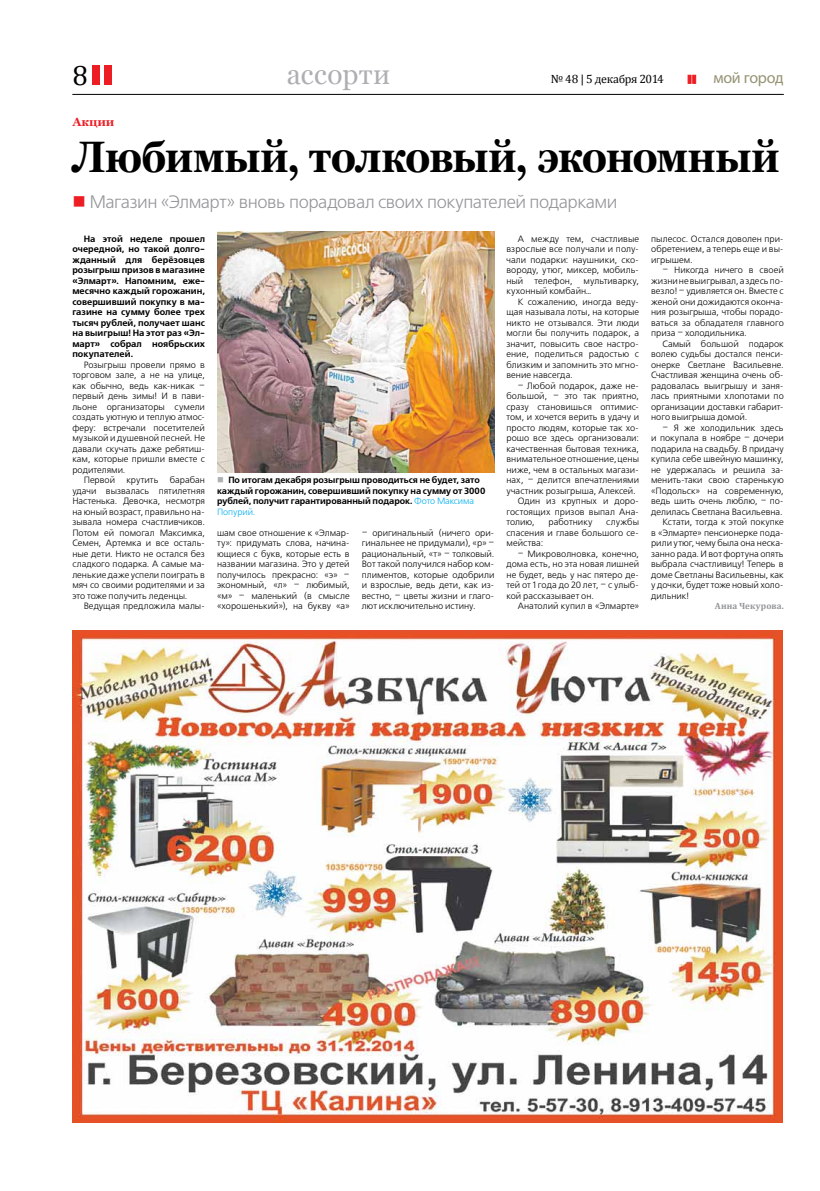
<style>
.page{position:relative;width:820px;height:1191px;background:#fff}
.page>*{position:absolute;margin:0;border:0;box-sizing:border-box;transform-origin:0 0}
.t1{font:700 44px "Georgia";letter-spacing:-.02em;color:#000;scale:.91 1}
.t2{font:28px "Georgia";letter-spacing:.02em;color:#adafb2}
.t3{font:28px "Cambria";color:#000}
.t4{font:18px "Free Set C";letter-spacing:-.03em;color:#939598}
.t5{font:16px "Myriad Pro";letter-spacing:-.02em;color:#959374}
.t6{font:12px "Cambria";letter-spacing:-.03em;color:#000}
.t7{font:700 12px "Georgia";letter-spacing:-.01em;color:#ed1d24}
.t8{font:9.1px/10.5px "Free Set C";color:#000;text-align:justify}
.t9{font:700 9.1px/10.5px "Free Set C";letter-spacing:.005em;color:#000;text-align:justify}
.t10{font:700 9.1px "Cambria";letter-spacing:.01em;color:#939598}
.t11{font:700 9px/10.5px "Free Set C";letter-spacing:-.005em;color:#000}
.s1{font-weight:400;color:#00aeef}
</style>
<div class="page">
<hr style="left:72px;top:94px;width:711px;height:1px;background:#000">
<div style="left:104px;top:65px;width:7px;height:20px;background:#ed1d24"></div>
<div style="left:93px;top:65px;width:7px;height:20px;background:#ed1d24"></div>
<svg style="left:687px;top:75px;width:8px;height:9px"></svg>
<img style="left:72px;top:630px;width:710px;height:493px">
<img style="left:217px;top:231px;width:277px;height:241px">
<h2 class="t3" style="left:72px;top:59px;width:17px">8</h2>
<h2 class="t2" style="left:287px;top:59px;width:105px">ассорти</h2>
<h3 class="t6" style="left:550px;top:72px;width:115px">№ 48 | 5 декабря 2014</h3>
<h3 class="t5" style="left:713px;top:69px;width:72px">мой город</h3>
<h3 class="t7" style="left:72px;top:115px;width:43px">Акции</h3>
<h1 class="t1" style="left:72px;top:132px;width:778px">Любимый, толковый, экономный</h1>
<h3 class="t4" style="left:89px;top:193px;width:529px">Магазин «Элмарт» вновь порадовал своих покупателей подарками</h3>
<p class="t9" style="left:72px;top:233px;width:134px;text-indent:11px">На этой неделе прошел очередной, но такой долго&shy;жданный для берёзовцев розыгрыш призов в магазине «Элмарт». Напомним, еже&shy;месячно каждый горожанин, совершивший покупку в ма&shy;газине на сумму более трех тысяч рублей, получает шанс на выигрыш! На этот раз «Эл&shy;март» собрал ноябрьских покупателей.</p>
<p class="t8" style="left:72px;top:360px;width:134px;text-indent:11px">Розыгрыш провели прямо в торговом зале, а не на улице, как обычно, ведь как-никак – первый день зимы! И в пави&shy;льоне организаторы сумели создать уютную и теплую атмос&shy;феру: встречали посетителей музыкой и душевной песней. Не давали скучать даже ребятиш&shy;кам, которые пришли вместе с родителями.</p>
<p class="t8" style="left:72px;top:475px;width:134px;text-indent:11px">Первой крутить барабан удачи вызвалась пятилетняя Настенька. Девочка, несмотря на юный возраст, правильно на&shy;зывала номера счастливчиков.<br>Потом ей помогал Максимка, Семен, Артемка и все осталь&shy;ные дети. Никто не остался без сладкого подарка. А самые ма&shy;ленькие даже успели поиграть в мяч со своими родителями и за это тоже получить леденцы.</p>
<p class="t8" style="left:84px;top:601px;width:123px">Ведущая предложила малы-</p>
<p class="t11" style="left:217px;top:475px;width:270px;text-indent:11px">По итогам декабря розыгрыш проводиться не будет, зато каждый горожанин, совершивший покупку на сумму от 3000 рублей, получит гарантированный подарок. <span class="s1">Фото Максима Попурий.</span></p>
<p class="t8" style="left:217px;top:528px;width:134px">шам свое отношение к «Элмар&shy;ту»: придумать слова, начина&shy;ющиеся с букв, которые есть в названии магазина. Это у детей получилось прекрасно: «э» – экономный, «л» – любимый, «м» – маленький (в смысле «хорошенький»), на букву «а»</p>
<p class="t8" style="left:361px;top:528px;width:134px">– оригинальный (ничего ори&shy;гинальнее не придумали), «р» – рациональный, «т» – толковый.<br>Вот такой получился набор ком&shy;плиментов, которые одобрили и взрослые, ведь дети, как из&shy;вестно, – цветы жизни и глаго&shy;лют исключительно истину.</p>
<p class="t8" style="left:506px;top:234px;width:134px;text-indent:11px">А между тем, счастливые взрослые все получали и полу&shy;чали подарки: наушники, ско&shy;вороду, утюг, миксер, мобиль&shy;ный телефон, мультиварку, кухонный комбайн…</p>
<p class="t8" style="left:506px;top:297px;width:134px;text-indent:11px">К сожалению, иногда веду&shy;щая называла лоты, на которые никто не отзывался. Эти люди могли бы получить подарок, а значит, повысить свое настро&shy;ение, поделиться радостью с близким и запомнить это мгно&shy;вение навсегда.</p>
<p class="t8" style="left:517px;top:381px;width:123px">– Любой подарок, даже не-</p>
<p class="t8" style="left:506px;top:391px;width:134px">большой, – это так приятно,</p>
<p class="t8" style="left:506px;top:402px;width:134px">сразу становишься оптимис-</p>
<p class="t8" style="left:506px;top:412px;width:134px">том, и хочется верить в удачу и</p>
<p class="t8" style="left:506px;top:423px;width:134px">просто людям, которые так хо-</p>
<p class="t8" style="left:506px;top:433px;width:134px">рошо все здесь организовали:</p>
<p class="t8" style="left:506px;top:444px;width:134px">качественная бытовая техника,</p>
<p class="t8" style="left:506px;top:454px;width:134px">внимательное отношение, цены</p>
<p class="t8" style="left:506px;top:465px;width:134px">ниже, чем в остальных магази-</p>
<p class="t8" style="left:506px;top:475px;width:134px">нах, – делится впечатлениями</p>
<p class="t8" style="left:506px;top:486px;width:131px">участник розыгрыша, Алексей.</p>
<p class="t8" style="left:517px;top:496px;width:123px">Один из крупных и доро-</p>
<p class="t8" style="left:506px;top:507px;width:134px">гостоящих призов выпал Ана-</p>
<p class="t8" style="left:506px;top:517px;width:30px">толию,</p>
<p class="t8" style="left:548px;top:517px;width:46px">работнику</p>
<p class="t8" style="left:506px;top:517px;width:134px;text-indent:100px">службы спасения и главе большого се&shy;мейства:</p>
<p class="t8" style="left:506px;top:549px;width:134px;text-indent:11px">– Микроволновка, конечно, дома есть, но эта новая лишней не будет, ведь у нас пятеро де&shy;тей от 1 года до 20 лет, – с улыб&shy;кой рассказывает он.</p>
<p class="t8" style="left:517px;top:601px;width:123px">Анатолий купил в «Элмарте»</p>
<p class="t8" style="left:651px;top:234px;width:134px">пылесос. Остался доволен при&shy;обретением, а теперь еще и вы&shy;игрышем.</p>
<p class="t8" style="left:651px;top:265px;width:134px;text-indent:11px">– Никогда ничего в своей жизни не выигрывал, а здесь по&shy;везло! – удивляется он. Вместе с женой они дожидаются оконча&shy;ния розыгрыша, чтобы порадо&shy;ваться за обладателя главного приза – холодильника.</p>
<p class="t8" style="left:651px;top:339px;width:134px;text-indent:11px">Самый большой подарок волею судьбы достался пенси&shy;онерке Светлане Васильевне.<br>Счастливая женщина очень об&shy;радовалась выигрышу и заня&shy;лась приятными хлопотами по организации доставки габарит&shy;ного выигрыша домой.</p>
<p class="t8" style="left:662px;top:423px;width:123px">– Я же холодильник здесь</p>
<p class="t8" style="left:651px;top:433px;width:134px">и покупала в ноябре – дочери</p>
<p class="t8" style="left:651px;top:444px;width:134px">подарила на свадьбу. В придачу</p>
<p class="t8" style="left:651px;top:454px;width:134px">купила себе швейную машинку,</p>
<p class="t8" style="left:651px;top:465px;width:134px">не удержалась и решила за-</p>
<p class="t8" style="left:651px;top:475px;width:134px">менить-таки свою старенькую</p>
<p class="t8" style="left:651px;top:486px;width:134px">«Подольск» на современную,</p>
<p class="t8" style="left:651px;top:496px;width:134px">ведь шить очень люблю, – по-</p>
<p class="t8" style="left:651px;top:507px;width:133px">делилась Светлана Васильевна.</p>
<p class="t8" style="left:662px;top:517px;width:123px">Кстати, тогда к этой покупке</p>
<p class="t8" style="left:651px;top:528px;width:134px">в «Элмарте» пенсионерке пода-</p>
<p class="t8" style="left:651px;top:538px;width:134px">рили утюг, чему была она неска-</p>
<p class="t8" style="left:651px;top:549px;width:134px">занно рада. И вот фортуна опять</p>
<p class="t8" style="left:651px;top:559px;width:134px">выбрала счастливицу! Теперь в</p>
<p class="t8" style="left:651px;top:570px;width:134px">доме Светланы Васильевны, как</p>
<p class="t8" style="left:651px;top:580px;width:134px">у дочки, будет тоже новый холо-</p>
<p class="t8" style="left:651px;top:591px;width:39px">дильник!</p>
<p class="t10" style="left:714px;top:601px;width:70px">Анна Чекурова.</p>
</div>
